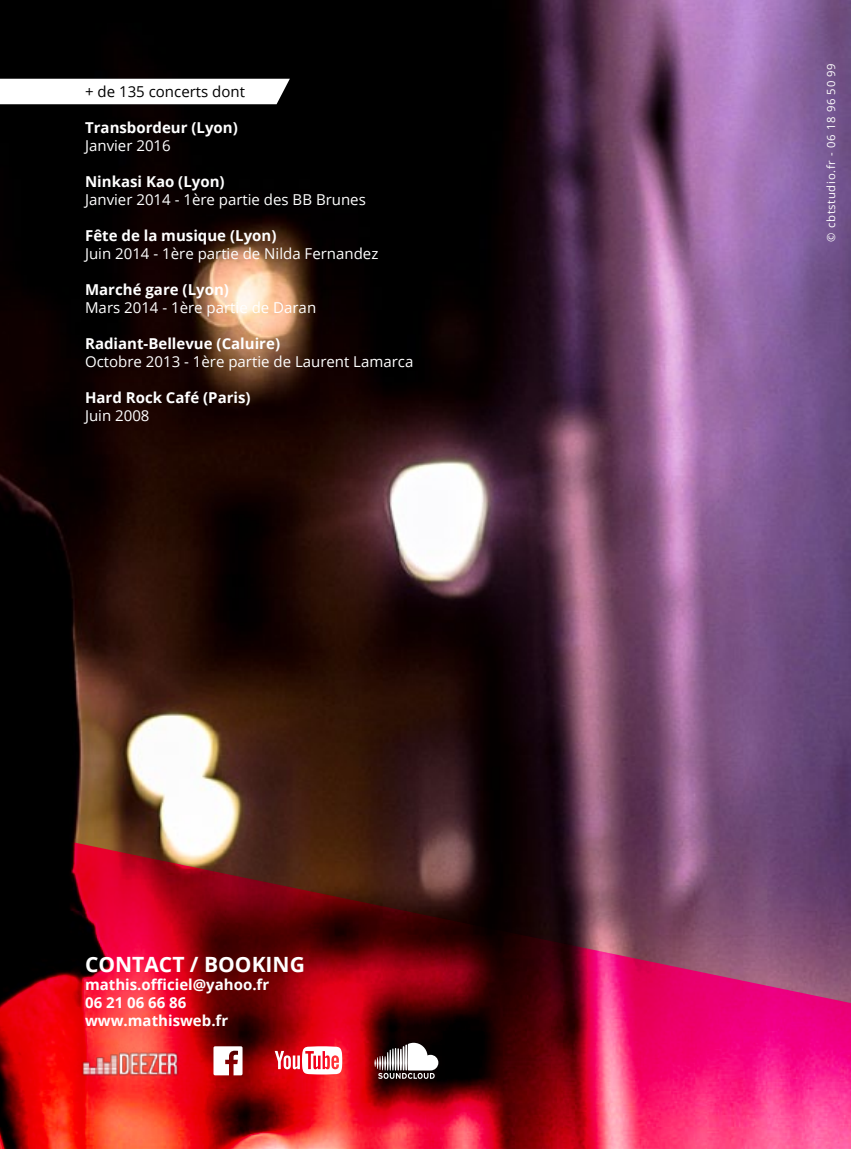
<style>
.page{position:relative;width:851px;height:1149px;background:#fff}
.page>*{position:absolute;margin:0;border:0;box-sizing:border-box;transform-origin:0 0}
.t1{font:700 21px "Open Sans";color:#fff}
.t2{font:700 15px/18px "Open Sans";color:#fff}
.t3{font:15px "Open Sans";color:#fff}
.t4{font:15px "Open Sans";color:#000}
.t5{font:11.25px "Open Sans";letter-spacing:.06em;color:#fff}
</style>
<div class="page">
<img style="left:0;top:0;width:850px;height:826px">
<img style="left:0;top:826px;width:850px;height:322px">
<img style="left:63px;top:1031px;width:134px;height:62px">
<svg style="left:213px;top:1045px;width:29px;height:29px"></svg>
<svg style="left:275px;top:1045px;width:67px;height:29px"></svg>
<svg style="left:374px;top:1042px;width:64px;height:36px"></svg>
<svg style="left:0;top:79px;width:290px;height:25px"></svg>
<p class="t4" style="left:85px;top:81px;width:161px">+ de 135 concerts dont</p>
<p class="t2" style="left:85px;top:118px;width:154px">Transbordeur (Lyon)</p>
<p class="t3" style="left:85px;top:135px;width:87px">Janvier 2016</p>
<p class="t2" style="left:85px;top:172px;width:141px">Ninkasi Kao (Lyon)</p>
<p class="t3" style="left:85px;top:189px;width:282px">Janvier 2014 - 1ère partie des BB Brunes</p>
<p class="t2" style="left:85px;top:226px;width:193px">Fête de la musique (Lyon)</p>
<p class="t3" style="left:85px;top:243px;width:295px">Juin 2014 - 1ère partie de Nilda Fernandez</p>
<p class="t2" style="left:85px;top:280px;width:145px">Marché gare (Lyon)</p>
<p class="t3" style="left:85px;top:297px;width:232px">Mars 2014 - 1ère partie de Daran</p>
<p class="t2" style="left:85px;top:334px;width:196px">Radiant-Bellevue (Caluire)</p>
<p class="t3" style="left:85px;top:351px;width:330px">Octobre 2013 - 1ère partie de Laurent Lamarca</p>
<p class="t2" style="left:85px;top:388px;width:167px">Hard Rock Café (Paris)</p>
<p class="t3" style="left:85px;top:405px;width:66px">Juin 2008</p>
<h1 class="t1" style="left:85px;top:948px;width:29px">Contact</h1>
<h1 class="t1" style="left:190px;top:948px;width:30px">/ boo</h1>
<h1 class="t1" style="left:252px;top:948px;width:27px">king</h1>
<p class="t2" style="left:85px;top:974px;width:186px">mathis.officiel@yahoo.fr<br>06 21 06 66 86 www.mathisweb.fr</p>
<p class="t5" style="left:823px;top:242px;width:180px;rotate:-90deg">© cbtstudio.fr - 06 18 96 50 99</p>
</div>
